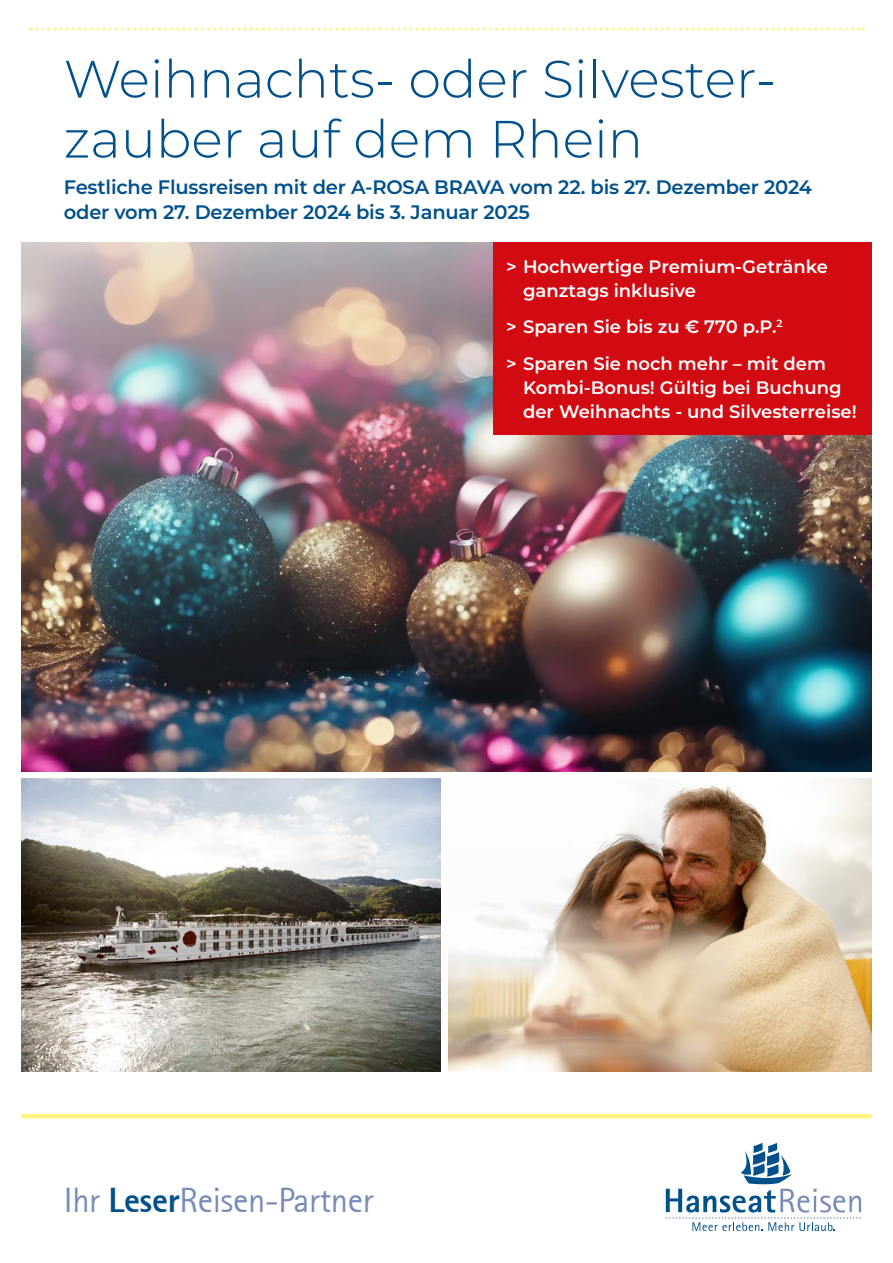
<style>
.page{position:relative;width:893px;height:1263px;background:#fff}
.page>*{position:absolute;margin:0;border:0;box-sizing:border-box;transform-origin:0 0}
.t1{font:300 52.5px/60px "Montserrat";color:#00508c}
.t2{font:34.5px "Rotis Sans Serif";letter-spacing:-.01em;color:#768bb7}
.t3{font:600 19.5px/25.5px "Montserrat";letter-spacing:-.01em;color:#00508c}
.t4{font:600 18px/24px "Montserrat";color:#fff}
.s1{font-weight:800;color:#00508c}
</style>
<div class="page">
<svg style="left:31px;top:28px;width:832px;height:3px"></svg>
<hr style="left:21px;top:1114px;width:851px;height:4px;background:#fff482">
<svg style="left:666px;top:1143px;width:195px;height:88px"></svg>
<img style="left:449px;top:778px;width:423px;height:293px">
<img style="left:21px;top:778px;width:419px;height:293px">
<img style="left:21px;top:242px;width:851px;height:530px">
<div style="left:493px;top:242px;width:379px;height:193px;background:#d20a11"></div>
<h1 class="t1" style="left:64px;top:47px;width:714px">Weihnachts- oder Silvester&shy;zauber auf dem Rhein</h1>
<p class="t3" style="left:64px;top:173px;width:750px">Festliche Flussreisen mit der A-ROSA BRAVA vom 22. bis 27. Dezember 2024 oder vom 27. Dezember 2024 bis 3. Januar 2025</p>
<p class="t4" style="left:523px;top:253px;width:306px;text-indent:-17px">&gt; Hochwertige Premium-Getränke ganztags inklusive</p>
<p class="t4" style="left:506px;top:308px;width:322px;line-height:36.8px">&gt; Sparen Sie bis zu € 770 p.P.<sup>2<br></sup>&gt; Sparen Sie noch mehr – mit dem</p>
<p class="t4" style="left:523px;top:375px;width:335px">Kombi-Bonus! Gültig bei Buchung der Weihnachts - und Silvesterreise!</p>
<h2 class="t2" style="left:64px;top:1180px;width:311px">Ihr <span class="s1">Leser</span>Reisen-Partner</h2>
</div>
